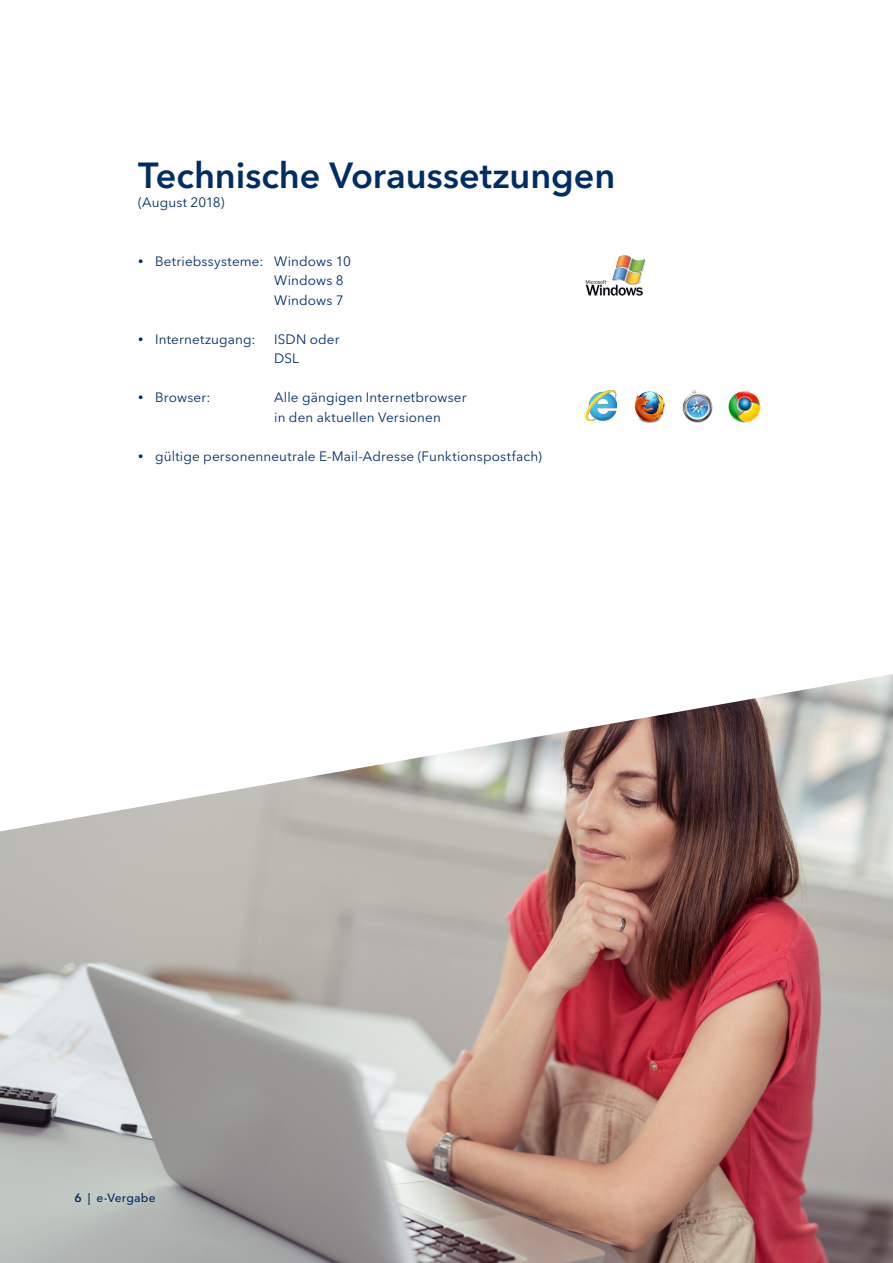
<style>
.page{position:relative;width:893px;height:1263px;background:#fff}
.page>*{position:absolute;margin:0;border:0;box-sizing:border-box;transform-origin:0 0}
.Titel_4b_Avenir_demi{font:600 36px "Avenir Next LT Pro";color:#002d66}
.Fließtext_Avenir_reg{font:13.5px/19.5px "Avenir Next LT Pro";letter-spacing:.01em;color:#002d66}
.Bildunterschriften_M{font:500 12px "Avenir Next LT Pro";letter-spacing:.015em;color:#002d66}
.s1{font-size:10.5px}
.s2{font-weight:600}
</style>
<div class="page">
<img style="left:0;top:674px;width:893px;height:589px">
<img style="left:585px;top:255px;width:61px;height:41px">
<img style="left:585px;top:391px;width:32px;height:29px">
<img style="left:682px;top:391px;width:31px;height:32px">
<img style="left:634px;top:391px;width:31px;height:32px">
<img style="left:728px;top:392px;width:32px;height:30px">
<p class="Titel_4b_Avenir_demi" style="left:138px;top:153px;width:479px">Technische Voraussetzungen</p>
<p class="Fließtext_Avenir_reg" style="left:138px;top:193px;width:88px">(August 2018)</p>
<p class="Fließtext_Avenir_reg" style="left:274px;top:251px;width:78px;text-indent:-136px"><span class="s1">•</span> Betriebssysteme: Windows 10<br>Windows 8<br>Windows 7</p>
<p class="Fließtext_Avenir_reg" style="left:138px;top:329px;width:119px"><span class="s1">•</span> Internetzugang:</p>
<p class="Fließtext_Avenir_reg" style="left:274px;top:329px;width:67px">ISDN oder<br>DSL</p>
<p class="Fließtext_Avenir_reg" style="left:138px;top:388px;width:74px"><span class="s1">•</span> Browser:</p>
<p class="Fließtext_Avenir_reg" style="left:274px;top:388px;width:194px">Alle gängigen Internetbrowser in den aktuellen Versionen</p>
<p class="Fließtext_Avenir_reg" style="left:138px;top:446px;width:405px"><span class="s1">•</span> gültige personenneutrale E-Mail-Adresse (Funktionspostfach)</p>
<p class="Bildunterschriften_M" style="left:74px;top:1190px;width:83px"><span class="s2">6</span> | e-Vergabe</p>
</div>
